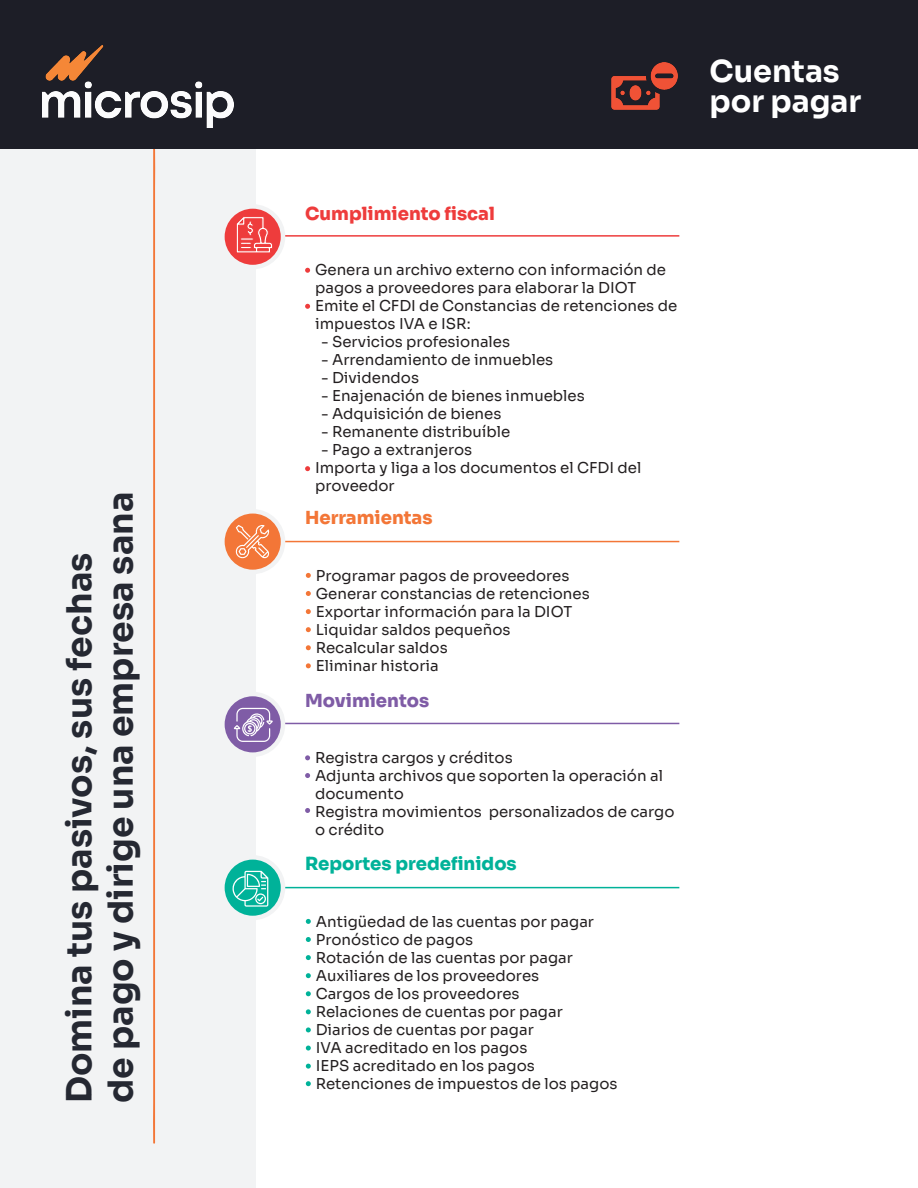
<style>
.page{position:relative;width:918px;height:1188px;background:#fff}
.page>*{position:absolute;margin:0;border:0;box-sizing:border-box;transform-origin:0 0}
.t1{font:700 34.5px/41.4px "Sora";color:#252832}
.t2{font:700 30.3px/30px "Sora";color:#fff}
.t3{font:800 18px "Sora";color:#00b299}
.t4{font:800 18px "Sora";color:#ee3c3c}
.t5{font:800 18px "Sora";color:#f37637}
.t6{font:800 18px "Sora";color:#7f5ca6}
.t7{font:15px/18px "Sora";color:#231f20}
</style>
<div class="page">
<div style="left:0;top:0;width:255px;height:1188px;background:#f2f3f4"></div>
<svg style="left:153px;top:149px;width:2px;height:995px;background:#f28147"></svg>
<div style="left:0;top:0;width:918px;height:149px;background:#1d1e27"></div>
<hr style="left:254px;top:723px;width:425px;height:1px;background:#7f5ca6">
<svg style="left:305px;top:755px;width:5px;height:5px"></svg>
<svg style="left:305px;top:773px;width:5px;height:5px"></svg>
<svg style="left:305px;top:808px;width:5px;height:5px"></svg>
<svg style="left:222px;top:694px;width:61px;height:61px"></svg>
<div style="left:220px;top:692px;width:65px;height:65px;border:4px solid #f2f3f4;border-radius:50%"></div>
<svg style="left:234px;top:708px;width:39px;height:34px"></svg>
<hr style="left:254px;top:887px;width:425px;height:1px;background:#00b299">
<svg style="left:306px;top:973px;width:5px;height:5px"></svg>
<svg style="left:306px;top:955px;width:5px;height:5px"></svg>
<svg style="left:306px;top:937px;width:5px;height:5px"></svg>
<svg style="left:306px;top:919px;width:5px;height:5px"></svg>
<svg style="left:306px;top:991px;width:5px;height:5px"></svg>
<svg style="left:306px;top:1009px;width:5px;height:5px"></svg>
<svg style="left:306px;top:1027px;width:5px;height:5px"></svg>
<svg style="left:306px;top:1046px;width:5px;height:5px"></svg>
<svg style="left:306px;top:1064px;width:5px;height:5px"></svg>
<svg style="left:306px;top:1081px;width:5px;height:5px"></svg>
<svg style="left:222px;top:857px;width:61px;height:61px"></svg>
<div style="left:220px;top:855px;width:65px;height:65px;border:4px solid #f2f3f4;border-radius:50%"></div>
<svg style="left:232px;top:871px;width:36px;height:36px"></svg>
<hr style="left:254px;top:541px;width:425px;height:1px;background:#f37637">
<svg style="left:306px;top:627px;width:5px;height:5px"></svg>
<svg style="left:306px;top:609px;width:5px;height:5px"></svg>
<svg style="left:306px;top:591px;width:5px;height:5px"></svg>
<svg style="left:306px;top:573px;width:5px;height:5px"></svg>
<svg style="left:306px;top:645px;width:5px;height:5px"></svg>
<svg style="left:306px;top:663px;width:5px;height:5px"></svg>
<svg style="left:222px;top:511px;width:61px;height:61px;background:#f28a56"></svg>
<div style="left:220px;top:509px;width:65px;height:65px;border:4px solid #f2f3f4;border-radius:50%"></div>
<svg style="left:236px;top:525px;width:34px;height:33px"></svg>
<img style="left:612px;top:63px;width:65px;height:46px">
<img style="left:43px;top:45px;width:191px;height:82px">
<hr style="left:254px;top:235px;width:425px;height:2px;background:#ee3c3c">
<svg style="left:305px;top:268px;width:5px;height:5px"></svg>
<svg style="left:305px;top:304px;width:5px;height:5px"></svg>
<svg style="left:305px;top:466px;width:5px;height:5px"></svg>
<svg style="left:222px;top:206px;width:61px;height:61px"></svg>
<div style="left:220px;top:204px;width:65px;height:65px;border:4px solid #f2f3f4;border-radius:50%"></div>
<svg style="left:236px;top:216px;width:37px;height:37px"></svg>
<h1 class="t1" style="left:55px;top:1103px;width:613px;rotate:-90deg">Domina tus pasivos, sus fechas<br>de pago y dirige una empresa sana</h1>
<h2 class="t2" style="left:710px;top:53px;width:153px">Cuentas por pagar</h2>
<p class="t4" style="left:305px;top:198px;width:191px">Cumplimiento fiscal</p>
<p class="t7" style="left:315px;top:259px;width:364px">Genera un archivo externo con información de pagos a proveedores para elaborar la DIOT Emite el CFDI de Constancias de retenciones de impuestos IVA e ISR:</p>
<p class="t7" style="left:321px;top:331px;width:191px">- Servicios profesionales</p>
<p class="t7" style="left:321px;top:349px;width:234px">- Arrendamiento de inmuebles</p>
<p class="t7" style="left:321px;top:367px;width:100px">- Dividendos</p>
<p class="t7" style="left:321px;top:385px;width:265px">- Enajenación de bienes inmuebles</p>
<p class="t7" style="left:321px;top:403px;width:182px">- Adquisición de bienes</p>
<p class="t7" style="left:321px;top:421px;width:191px">- Remanente distribuíble</p>
<p class="t7" style="left:315px;top:439px;width:328px;text-indent:6px">- Pago a extranjeros<br>Importa y liga a los documentos el CFDI del proveedor</p>
<p class="t5" style="left:305px;top:503px;width:129px">Herramientas</p>
<p class="t7" style="left:316px;top:565px;width:275px">Programar pagos de proveedores<br>Generar constancias de retenciones<br>Exportar información para la DIOT<br>Liquidar saldos pequeños<br>Recalcular saldos<br>Eliminar historia</p>
<p class="t6" style="left:305px;top:686px;width:126px">Movimientos</p>
<p class="t7" style="left:315px;top:747px;width:361px">Registra cargos y créditos<br>Adjunta archivos que soporten la operación al documento<br>Registra movimientos personalizados de cargo o crédito</p>
<p class="t3" style="left:305px;top:849px;width:213px">Reportes predefinidos</p>
<p class="t7" style="left:316px;top:911px;width:303px">Antigüedad de las cuentas por pagar<br>Pronóstico de pagos<br>Rotación de las cuentas por pagar<br>Auxiliares de los proveedores<br>Cargos de los proveedores<br>Relaciones de cuentas por pagar<br>Diarios de cuentas por pagar<br>IVA acreditado en los pagos<br>IEPS acreditado en los pagos<br>Retenciones de impuestos de los pagos</p>
</div>
